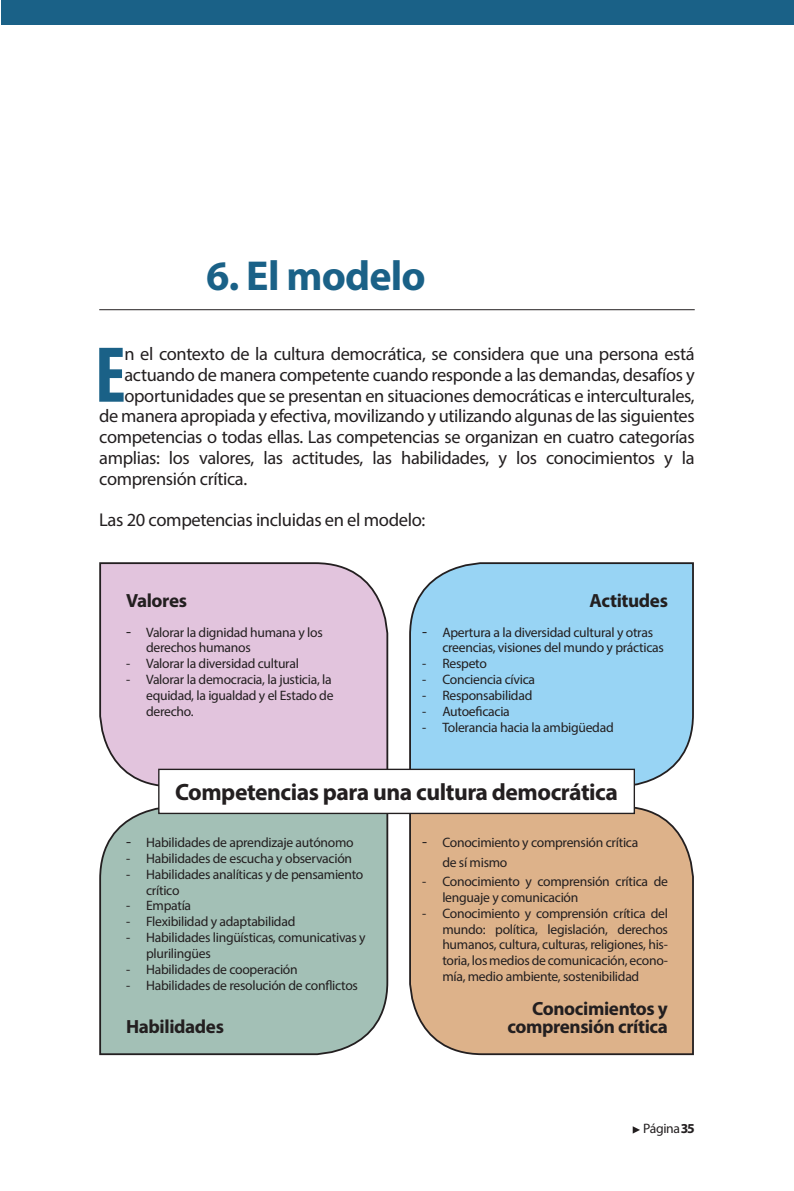
<style>
.page{position:relative;width:794px;height:1191px;background:#fff}
.page>*{position:absolute;margin:0;border:0;box-sizing:border-box;transform-origin:0 0}
.t1{font:700 condensed 79.98px "Myriad Pro";color:#1a6187}
.t2{font:700 42px "Myriad Pro";letter-spacing:-.02em;color:#1a6187}
.t3{font:700 23.62px "Myriad Pro";letter-spacing:-.02em;color:#231f20}
.t4{font:700 19.07px/17.8px "Myriad Pro";letter-spacing:-.02em;color:#231f20;text-align:right}
.t5{font:18.55px "Myriad Pro";letter-spacing:-.02em;color:#231f20}
.t6{font:18.38px "Myriad Pro";letter-spacing:-.02em;color:#231f20}
.t7{font:13.65px/15.8px "Myriad Pro";letter-spacing:-.02em;color:#231f20}
.s1{font-size:16.45px}
.s2{font-weight:700}
</style>
<div class="page">
<div style="left:1px;top:0;width:793px;height:25px;background:#1a6187"></div>
<svg style="left:632px;top:1126px;width:8px;height:7px"></svg>
<hr style="left:99px;top:309px;width:595px;height:1px;background:#231f20">
<div style="left:408px;top:806px;width:286px;height:250px;background:#ddb28a"></div>
<div style="left:99px;top:807px;width:290px;height:249px;background:#a3c0b6"></div>
<div style="left:409px;top:562px;width:285px;height:224px;background:#98d4f4"></div>
<div style="left:99px;top:562px;width:290px;height:225px;background:#e2c4dd"></div>
<div style="left:159px;top:769px;width:475px;height:44px;background:#fff"></div>
<div style="left:158px;top:768px;width:477px;height:46px;border:1px solid #231f20"></div>
<h2 class="t2" style="left:206px;top:248px;width:221px">6. El modelo</h2>
<h1 class="t1" style="left:95px;top:325px;width:33px">E</h1>
<h3 class="t6" style="left:124px;top:343px;width:572px">n el contexto de la cultura democrática, se considera que una persona está</h3>
<h3 class="t6" style="left:124px;top:363px;width:571px">actuando de manera competente cuando responde a las demandas, desafíos y</h3>
<h3 class="t6" style="left:124px;top:384px;width:572px">oportunidades que se presentan en situaciones democráticas e interculturales,</h3>
<h3 class="t6" style="left:99px;top:405px;width:597px">de manera apropiada y efectiva, movilizando y utilizando algunas de las siguientes</h3>
<h3 class="t6" style="left:99px;top:426px;width:597px">competencias o todas ellas. Las competencias se organizan en cuatro categorías</h3>
<h3 class="t6" style="left:99px;top:446px;width:597px">amplias: los valores, las actitudes, las habilidades, y los conocimientos y la</h3>
<h3 class="t6" style="left:99px;top:467px;width:149px">comprensión crítica.</h3>
<h3 class="t5" style="left:99px;top:508px;width:328px">Las 20 competencias incluidas en el modelo:</h3>
<h3 class="t4" style="left:126px;top:590px;width:62px">Valores</h3>
<p class="t7" style="left:146px;top:624px;width:178px;text-indent:-20px"><span class="s1">-</span> Valorar la dignidad humana y los derechos humanos</p>
<p class="t7" style="left:126px;top:655px;width:174px">- Valorar la diversidad cultural</p>
<p class="t7" style="left:146px;top:671px;width:189px;text-indent:-20px">- Valorar la democracia, la justicia, la equidad, la igualdad y el Estado de derecho.</p>
<h3 class="t4" style="left:589px;top:590px;width:80px">Actitudes</h3>
<p class="t7" style="left:442px;top:624px;width:223px;text-indent:-20px"><span class="s1">-</span> Apertura a la diversidad cultural y otras creencias, visiones del mundo y prácticas</p>
<p class="t7" style="left:422px;top:655px;width:66px">- Respeto</p>
<p class="t7" style="left:422px;top:671px;width:114px">- Conciencia cívica</p>
<p class="t7" style="left:422px;top:687px;width:112px">- Responsabilidad</p>
<p class="t7" style="left:422px;top:703px;width:89px">- Autoeficacia</p>
<p class="t7" style="left:422px;top:719px;width:193px">- Tolerancia hacia la ambigüedad</p>
<h3 class="t3" style="left:175px;top:777px;width:444px">Competencias para una cultura democrática</h3>
<p class="t7" style="left:126px;top:834px;width:229px"><span class="s1">-</span> Habilidades de aprendizaje autónomo</p>
<p class="t7" style="left:126px;top:850px;width:228px">- Habilidades de escucha y observación</p>
<p class="t7" style="left:146px;top:866px;width:219px;text-indent:-20px">- Habilidades analíticas y de pensamiento crítico</p>
<p class="t7" style="left:126px;top:897px;width:67px">- Empatía</p>
<p class="t7" style="left:126px;top:913px;width:171px">- Flexibilidad y adaptabilidad</p>
<p class="t7" style="left:146px;top:929px;width:221px;text-indent:-20px">- Habilidades lingüísticas, comunicativas y plurilingües</p>
<p class="t7" style="left:126px;top:961px;width:173px">- Habilidades de cooperación</p>
<p class="t7" style="left:126px;top:977px;width:233px">- Habilidades de resolución de conflictos</p>
<h3 class="t4" style="left:126px;top:1016px;width:99px">Habilidades</h3>
<p class="t7" style="left:442px;top:832px;width:197px;line-height:19.4px;text-indent:-20px"><span class="s1">-</span> Conocimiento y comprensión crítica de sí mismo</p>
<p class="t7" style="left:442px;top:873px;width:227px;text-indent:-20px">- Conocimiento y comprensión crítica de lenguaje y comunicación</p>
<p class="t7" style="left:442px;top:905px;width:227px;text-align:justify;text-indent:-20px">- Conocimiento y comprensión crítica del mundo: política, legislación, derechos humanos, cultura, culturas, religiones, his&shy;toria, los medios de comunicación, econo&shy;mía, medio ambiente, sostenibilidad</p>
<h3 class="t4" style="left:507px;top:998px;width:162px">Conocimientos y comprensión crítica</h3>
<p class="t7" style="left:643px;top:1120px;width:53px">Página<span class="s2">35</span></p>
</div>
